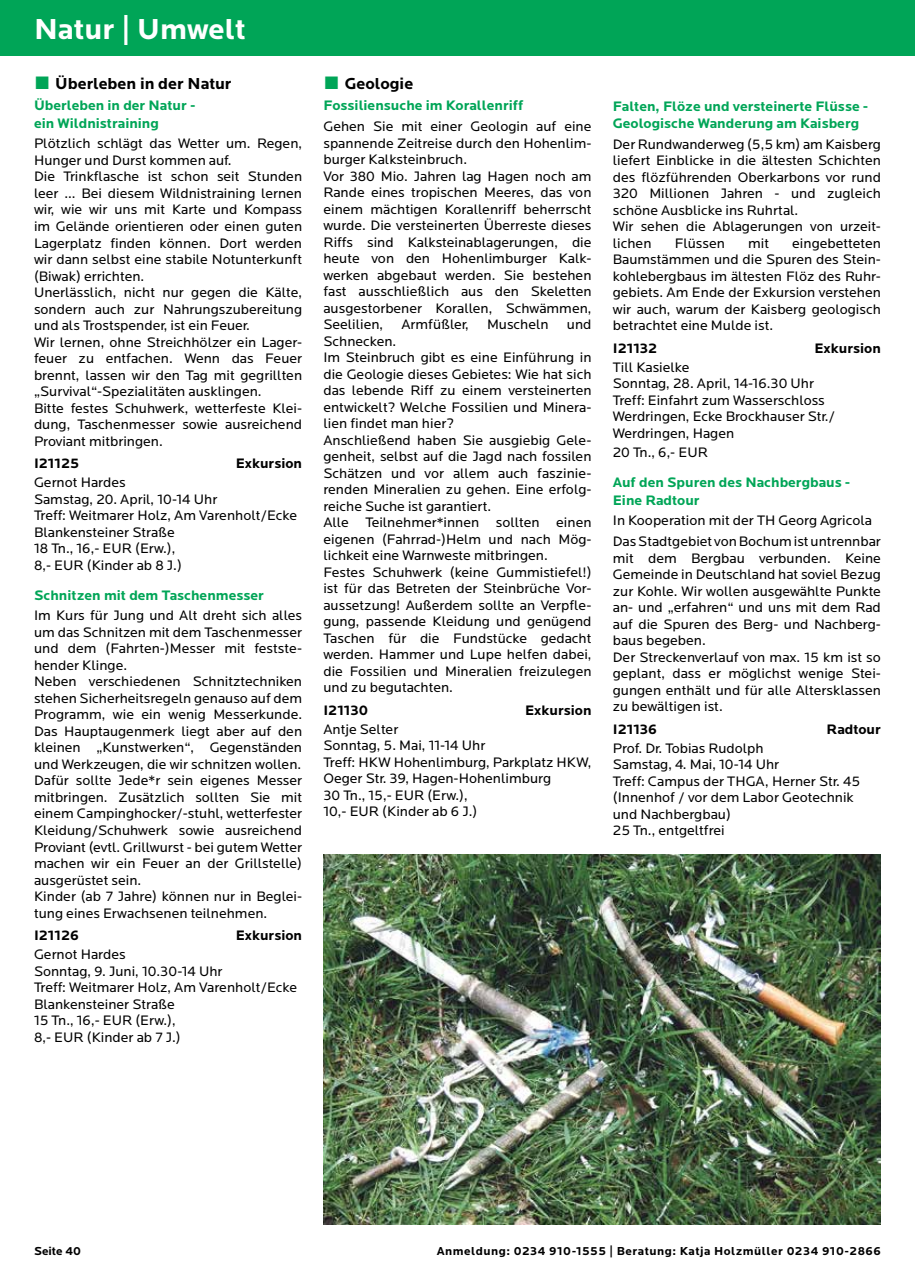
<style>
.page{position:relative;width:915px;height:1276px;background:#fff}
.page>*{position:absolute;margin:0;border:0;box-sizing:border-box;transform-origin:0 0}
.t1{font:700 30px "Locator";color:#fff}
.t2{font:700 16.5px "Locator";color:#000}
.t3{font:14.25px/16.5px "Locator";color:#000}
.t4{font:700 14.25px/17.2px "Locator";color:#00a557}
.t5{font:700 14.25px "Locator";color:#000}
.t6{font:700 12px "Locator";letter-spacing:.04em;color:#000}
.s1{font-family:"Arial";font-weight:400;font-size:27px;color:#00a557}
</style>
<div class="page">
<div style="left:0;top:0;width:914px;height:55px;background:#00a557"></div>
<img style="left:323px;top:855px;width:557px;height:370px">
<h1 class="t1" style="left:34px;top:12px;width:213px">Natur | Umwelt</h1>
<p class="t2" style="left:34px;top:74px;width:199px"><span class="s1">■</span> Überleben in der Natur</p>
<p class="t4" style="left:34px;top:97px;width:163px">Überleben in der Natur - ein Wildnistraining</p>
<p class="t3" style="left:34px;top:136px;width:269px">Plötzlich schlägt das Wetter um. Regen, Hunger und Durst kommen auf.<br>Die Trinkflasche ist schon seit Stunden leer ... Bei diesem Wildnistraining lernen wir, wie wir uns mit Karte und Kompass im Gelände orientieren oder einen guten Lagerplatz finden können. Dort werden wir dann selbst eine stabile Notunterkunft (Biwak) errichten.<br>Unerlässlich, nicht nur gegen die Kälte, sondern auch zur Nahrungszubereitung und als Trostspender, ist ein Feuer.<br>Wir lernen, ohne Streichhölzer ein Lager&shy;feuer zu entfachen. Wenn das Feuer brennt, lassen wir den Tag mit gegrillten „Survival“-Spezialitäten ausklingen.<br>Bitte festes Schuhwerk, wetterfeste Klei&shy;dung, Taschenmesser sowie ausreichend Proviant mitbringen.</p>
<p class="t5" style="left:34px;top:455px;width:47px">I21125</p>
<p class="t5" style="left:235px;top:455px;width:68px">Exkursion</p>
<p class="t3" style="left:34px;top:474px;width:264px">Gernot Hardes<br>Samstag, 20. April, 10-14 Uhr<br>Treff: Weitmarer Holz, Am Varenholt/Ecke<br>Blankensteiner Straße<br>18 Tn., 16,- EUR (Erw.),<br>8,- EUR (Kinder ab 8 J.)</p>
<p class="t4" style="left:34px;top:586px;width:231px">Schnitzen mit dem Taschenmesser</p>
<p class="t3" style="left:34px;top:608px;width:269px">Im Kurs für Jung und Alt dreht sich alles um das Schnitzen mit dem Taschenmesser und dem (Fahrten-)Messer mit festste&shy;hender Klinge.<br>Neben verschiedenen Schnitztechniken stehen Sicherheitsregeln genauso auf dem Programm, wie ein wenig Messerkunde.<br>Das Hauptaugenmerk liegt aber auf den kleinen „Kunstwerken“, Gegenständen und Werkzeugen, die wir schnitzen wollen.<br>Dafür sollte Jede*r sein eigenes Messer mitbringen. Zusätzlich sollten Sie mit einem Campinghocker/-stuhl, wetterfester Kleidung/Schuhwerk sowie ausreichend Proviant (evtl. Grillwurst - bei gutem Wetter machen wir ein Feuer an der Grillstelle) ausgerüstet sein.<br>Kinder (ab 7 Jahre) können nur in Beglei&shy;tung eines Erwachsenen teilnehmen.</p>
<p class="t5" style="left:34px;top:927px;width:47px">I21126</p>
<p class="t5" style="left:235px;top:927px;width:68px">Exkursion</p>
<p class="t3" style="left:34px;top:946px;width:264px">Gernot Hardes<br>Sonntag, 9. Juni, 10.30-14 Uhr<br>Treff: Weitmarer Holz, Am Varenholt/Ecke<br>Blankensteiner Straße<br>15 Tn., 16,- EUR (Erw.),<br>8,- EUR (Kinder ab 7 J.)</p>
<p class="t2" style="left:323px;top:74px;width:91px"><span class="s1">■</span> Geologie</p>
<p class="t4" style="left:323px;top:97px;width:201px">Fossiliensuche im Korallenriff</p>
<p class="t3" style="left:323px;top:119px;width:269px">Gehen Sie mit einer Geologin auf eine spannende Zeitreise durch den Hohenlim&shy;burger Kalksteinbruch.<br>Vor 380 Mio. Jahren lag Hagen noch am Rande eines tropischen Meeres, das von einem mächtigen Korallenriff beherrscht wurde. Die versteinerten Überreste dieses Riffs sind Kalksteinablagerungen, die heute von den Hohenlimburger Kalk&shy;werken abgebaut werden. Sie bestehen fast ausschließlich aus den Skeletten ausgestorbener Korallen, Schwämmen, Seelilien,</p>
<p class="t3" style="left:401px;top:317px;width:69px">Armfüßler,</p>
<p class="t3" style="left:487px;top:317px;width:63px">Muscheln</p>
<p class="t3" style="left:566px;top:317px;width:26px">und</p>
<p class="t3" style="left:323px;top:333px;width:269px">Schnecken.<br>Im Steinbruch gibt es eine Einführung in die Geologie dieses Gebietes: Wie hat sich das lebende Riff zu einem versteinerten entwickelt? Welche Fossilien und Minera&shy;lien findet man hier?<br>Anschließend haben Sie ausgiebig Gele&shy;genheit, selbst auf die Jagd nach fossilen Schätzen und vor allem auch faszinie&shy;renden Mineralien zu gehen. Eine erfolg&shy;reiche Suche ist garantiert.<br>Alle Teilnehmer*innen sollten einen eigenen (Fahrrad-)Helm und nach Mög&shy;lichkeit eine Warnweste mitbringen.<br>Festes Schuhwerk (keine Gummistiefel!) ist für das Betreten der Steinbrüche Vor&shy;aussetzung! Außerdem sollte an Verpfle&shy;gung, passende Kleidung und genügend Taschen für die Fundstücke gedacht werden. Hammer und Lupe helfen dabei, die Fossilien und Mineralien freizulegen und zu begutachten.</p>
<p class="t5" style="left:323px;top:702px;width:46px">I21130</p>
<p class="t5" style="left:525px;top:702px;width:68px">Exkursion</p>
<p class="t3" style="left:323px;top:721px;width:269px">Antje Selter<br>Sonntag, 5. Mai, 11-14 Uhr<br>Treff: HKW Hohenlimburg, Parkplatz HKW,<br>Oeger Str. 39, Hagen-Hohenlimburg<br>30 Tn., 15,- EUR (Erw.),<br>10,- EUR (Kinder ab 6 J.)</p>
<p class="t4" style="left:612px;top:98px;width:257px">Falten, Flöze und versteinerte Flüsse -<br>Geologische Wanderung am Kaisberg</p>
<p class="t3" style="left:612px;top:136px;width:269px">Der Rundwanderweg (5,5 km) am Kaisberg liefert Einblicke in die ältesten Schichten des flözführenden Oberkarbons vor rund 320 Millionen Jahren - und zugleich schöne Ausblicke ins Ruhrtal.<br>Wir sehen die Ablagerungen von urzeit&shy;lichen</p>
<p class="t3" style="left:612px;top:235px;width:269px;text-align:justify;text-indent:179px">eingebetteten Baumstämmen und die Spuren des Stein&shy;kohlebergbaus im ältesten Flöz des Ruhr&shy;gebiets. Am Ende der Exkursion verstehen wir auch, warum der Kaisberg geologisch betrachtet eine Mulde ist.</p>
<p class="t5" style="left:612px;top:340px;width:46px">I21132</p>
<p class="t5" style="left:814px;top:340px;width:68px">Exkursion</p>
<p class="t3" style="left:612px;top:359px;width:224px">Till Kasielke<br>Sonntag, 28. April, 14-16.30 Uhr<br>Treff: Einfahrt zum Wasserschloss<br>Werdringen, Ecke Brockhauser Str./<br>Werdringen, Hagen</p>
<p class="t3" style="left:612px;top:445px;width:97px">20 Tn., 6,- EUR</p>
<p class="t4" style="left:612px;top:474px;width:239px">Auf den Spuren des Nachbergbaus -<br>Eine Radtour</p>
<p class="t3" style="left:612px;top:511px;width:269px;line-height:20.7px">In Kooperation mit der TH Georg Agricola<br>Das Stadtgebiet von Bochum ist untrennbar</p>
<p class="t3" style="left:612px;top:550px;width:269px">mit dem Bergbau verbunden. Keine Gemeinde in Deutschland hat soviel Bezug zur Kohle. Wir wollen ausgewählte Punkte an- und „erfahren“ und uns mit dem Rad auf die Spuren des Berg- und Nachberg&shy;baus begeben.<br>Der Streckenverlauf von max. 15 km ist so geplant, dass er möglichst wenige Stei&shy;gungen enthält und für alle Altersklassen zu bewältigen ist.</p>
<p class="t5" style="left:612px;top:721px;width:46px">I21136</p>
<p class="t5" style="left:826px;top:721px;width:56px">Radtour</p>
<p class="t3" style="left:612px;top:740px;width:249px">Prof. Dr. Tobias Rudolph<br>Samstag, 4. Mai, 10-14 Uhr<br>Treff: Campus der THGA, Herner Str. 45 (Innenhof / vor dem Labor Geotechnik und Nachbergbau)<br>25 Tn., entgeltfrei</p>
<p class="t3" style="left:674px;top:235px;width:52px">Flüssen</p>
<p class="t3" style="left:747px;top:235px;width:22px">mit</p>
<p class="t6" style="left:34px;top:1244px;width:49px">Seite 40</p>
<p class="t6" style="left:436px;top:1244px;width:445px">Anmeldung: 0234 910-1555 | Beratung: Katja Holzmüller 0234 910-2866</p>
</div>
